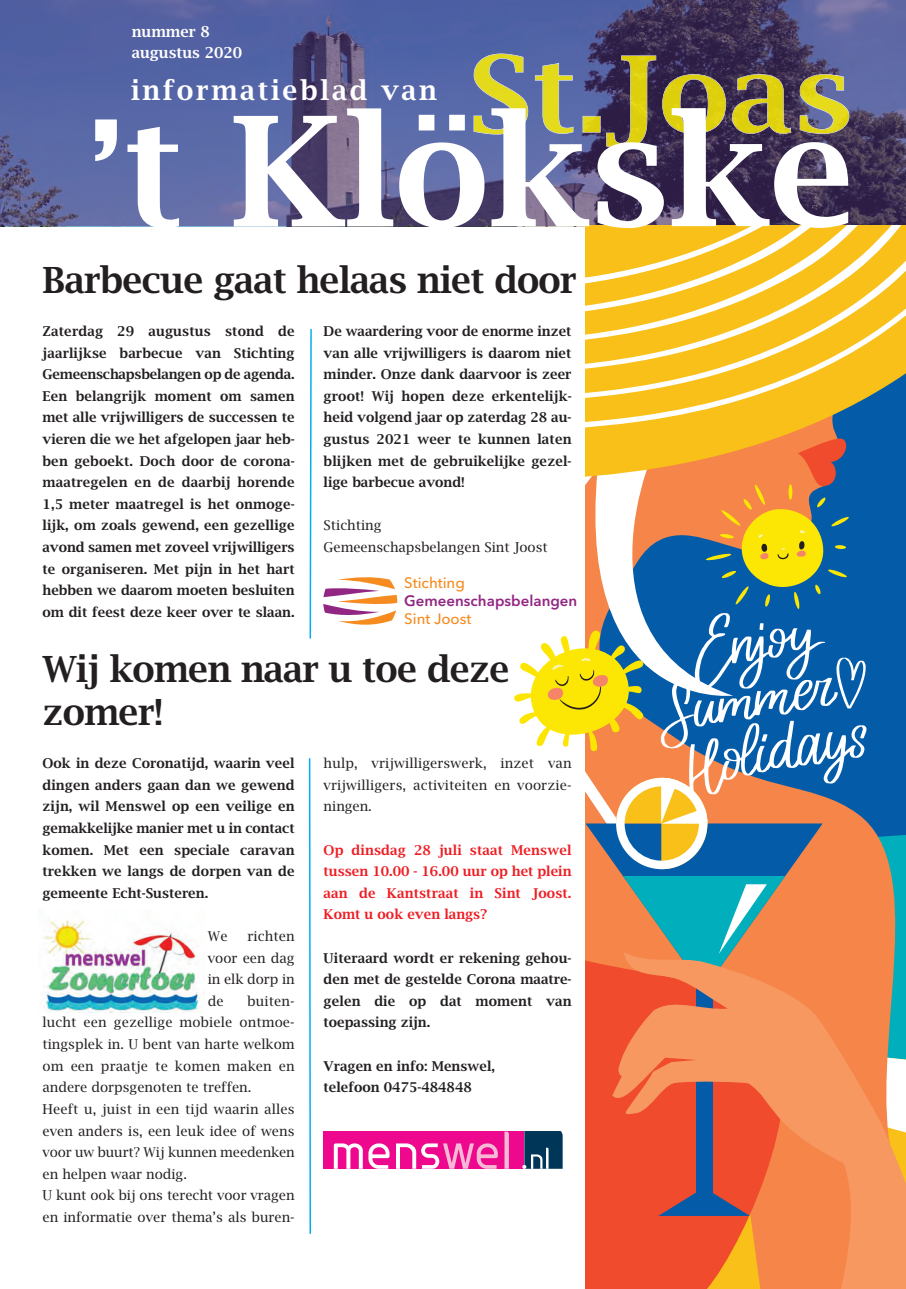
<style>
.page{position:relative;width:906px;height:1289px;background:#fff}
.page>*{position:absolute;margin:0;border:0;box-sizing:border-box;transform-origin:0 0}
.t1{font:600 153px "Lucida Bright";color:#fff}
.t2{font:600 138px "Lucida Bright";color:#fff}
.t3{font:600 36px/43.2px "Lucida Bright";letter-spacing:-.02em;color:#231f20}
.t4{font:600 27px "Lucida Bright";letter-spacing:.1em;color:#fff}
.t5{font:600 15px "Avenir Next";color:#922683}
.t6{font:600 15px/20.7px "Lucida Bright";color:#fff}
.t7{font:500 15px "Avenir Next";color:#f68b1f}
.t8{font:600 13.5px/21.6px "Lucida Bright";color:#231f20;text-align:justify}
.t9{font:13.5px/21.6px "Lucida Bright";color:#231f20}
.t10{font:600 13.5px/21.6px "Lucida Bright";letter-spacing:.005em;color:#ee1d23;text-align:justify}
</style>
<div class="page">
<div style="left:0;top:0;width:906px;height:226px;background:#563782;opacity:.52"></div>
<svg style="left:473px;top:53px;width:376px;height:95px;background:#746f5c"></svg>
<svg style="left:309px;top:329px;width:3px;height:310px"></svg>
<svg style="left:308px;top:758px;width:3px;height:476px"></svg>
<svg style="left:323px;top:577px;width:74px;height:48px"></svg>
<svg style="left:866px;top:595px;width:40px;height:356px;background:#366e96"></svg>
<div style="left:585px;top:989px;width:27px;height:299px;background:#ef4b2c"></div>
<svg style="left:612px;top:951px;width:294px;height:337px;background:#e67b4f"></svg>
<div style="left:866px;top:436px;width:40px;height:159px;background:#045ca9"></div>
<svg style="left:585px;top:225px;width:321px;height:211px;background:#f0c644"></svg>
<img style="left:42px;top:919px;width:158px;height:93px">
<div style="left:324px;top:1131px;width:200px;height:37px;background:#ed088d"></div>
<svg style="left:334px;top:1143px;width:55px;height:25px"></svg>
<svg style="left:396px;top:1143px;width:102px;height:25px"></svg>
<svg style="left:504px;top:1131px;width:5px;height:37px"></svg>
<svg style="left:522px;top:1131px;width:40px;height:37px"></svg>
<svg style="left:514px;top:417px;width:352px;height:572px"></svg>
<p class="t6" style="left:132px;top:21px;width:112px">nummer 8 augustus 2020</p>
<h2 class="t2" style="left:88px;top:13px;width:38px">,</h2>
<h3 class="t4" style="left:131px;top:75px;width:307px">informatieblad van</h3>
<h1 class="t1" style="left:123px;top:84px;width:734px">t Klökske</h1>
<h3 class="t3" style="left:43px;top:259px;width:536px">Barbecue gaat helaas niet door</h3>
<p class="t8" style="left:43px;top:320px;width:254px">Zaterdag 29 augustus stond de jaarlijkse barbecue van Stichting Gemeenschapsbelangen op de agenda.<br>Een belangrijk moment om samen met alle vrijwilligers de successen te vieren die we het afgelopen jaar heb&shy;ben geboekt. Doch door de corona&shy;maatregelen en de daarbij horende 1,5 meter maatregel is het onmoge&shy;lijk, om zoals gewend, een gezellige avond samen met zoveel vrijwilligers te organiseren. Met pijn in het hart hebben we daarom moeten besluiten om dit feest deze keer over te slaan.</p>
<p class="t8" style="left:324px;top:320px;width:249px">De waardering voor de enorme inzet van alle vrijwilligers is daarom niet minder. Onze dank daarvoor is zeer groot! Wij hopen deze erkentelijk&shy;heid volgend jaar op zaterdag 28 au&shy;gustus 2021 weer te kunnen laten blijken met de gebruikelijke gezel&shy;lige barbecue avond!</p>
<p class="t9" style="left:324px;top:515px;width:226px">Stichting<br>Gemeenschapsbelangen Sint Joost</p>
<p class="t7" style="left:404px;top:570px;width:62px">Stichting</p>
<p class="t5" style="left:404px;top:588px;width:175px">Gemeenschapsbelangen</p>
<p class="t7" style="left:404px;top:606px;width:69px">Sint Joost</p>
<h3 class="t3" style="left:43px;top:647px;width:469px">Wij komen naar u toe deze zomer!</h3>
<p class="t8" style="left:43px;top:752px;width:254px">Ook in deze Coronatijd, waarin veel dingen anders gaan dan we gewend zijn, wil Menswel op een veilige en gemakkelijke manier met u in contact komen. Met een speciale caravan trekken we langs de dorpen van de gemeente Echt-Susteren.</p>
<p class="t9" style="left:208px;top:925px;width:21px">We</p>
<p class="t9" style="left:324px;top:752px;width:249px;text-align:justify">hulp, vrijwilligerswerk, inzet van vrijwilligers, activiteiten en voorzie&shy;ningen.</p>
<p class="t10" style="left:324px;top:839px;width:249px">Op dinsdag 28 juli staat Menswel tussen 10.00 - 16.00 uur op het plein aan de Kantstraat in Sint Joost.<br>Komt u ook even langs?</p>
<p class="t8" style="left:324px;top:947px;width:249px">Uiteraard wordt er rekening gehou&shy;den met de gestelde Corona maatre&shy;gelen die op dat moment van toepassing zijn.</p>
<p class="t8" style="left:324px;top:1055px;width:173px">Vragen en info: Menswel, telefoon 0475-484848</p>
<p class="t9" style="left:208px;top:925px;width:88px;text-align:justify;text-indent:40px">richten voor een dag in elk dorp in de</p>
<p class="t9" style="left:43px;top:990px;width:254px;text-indent:205px">buiten&shy;lucht een gezellige mobiele ontmoe&shy;tingsplek in. U bent van harte welkom om een praatje te komen maken en andere dorpsgenoten te treffen.<br>Heeft u, juist in een tijd waarin alles even anders is, een leuk idee of wens voor uw buurt? Wij kunnen meedenken en helpen waar nodig.<br>U kunt ook bij ons terecht voor vragen en informatie over thema’s als buren-</p>
</div>
